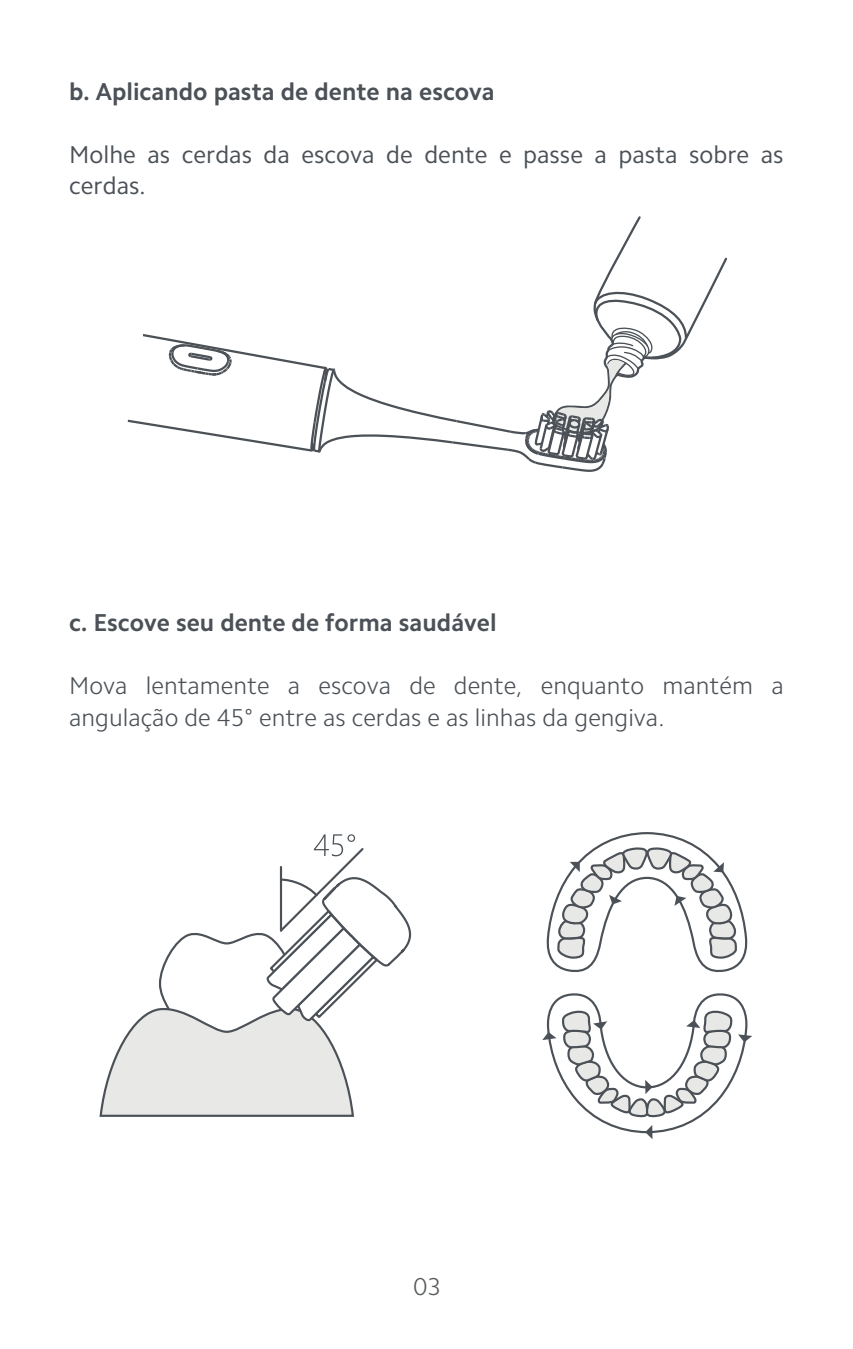
<style>
.page{position:relative;width:853px;height:1349px;background:#fff}
.page>*{position:absolute;margin:0;border:0;box-sizing:border-box;transform-origin:0 0}
.t1{font:300 24.5px/31.5px "Camphor Pro";color:#4b5157}
.t2{font:700 24.5px "Camphor Pro";color:#4b5157}
.t3{font:24.5px/31.5px "Camphor Pro";color:#4b5157}
.t4{font:300 24.5px "Camphor Pro";color:#575a5b}
</style>
<div class="page">
<svg style="left:127px;top:216px;width:600px;height:256px"></svg>
<svg style="left:546px;top:832px;width:202px;height:140px"></svg>
<svg style="left:542px;top:993px;width:210px;height:145px"></svg>
<svg style="left:99px;top:834px;width:313px;height:283px"></svg>
<p class="t2" style="left:69px;top:76px;width:427px">b. Aplicando pasta de dente na escova</p>
<p class="t3" style="left:69px;top:138px;width:716px">Molhe as cerdas da escova de dente e passe a pasta sobre as cerdas.</p>
<p class="t2" style="left:69px;top:608px;width:429px">c. Escove seu dente de forma saudável</p>
<p class="t1" style="left:69px;top:669px;width:716px">Mova lentamente a escova de dente, enquanto mantém a angulação de 45° entre as cerdas e as linhas da gengiva.</p>
<p class="t4" style="left:413px;top:1271px;width:29px">03</p>
</div>
